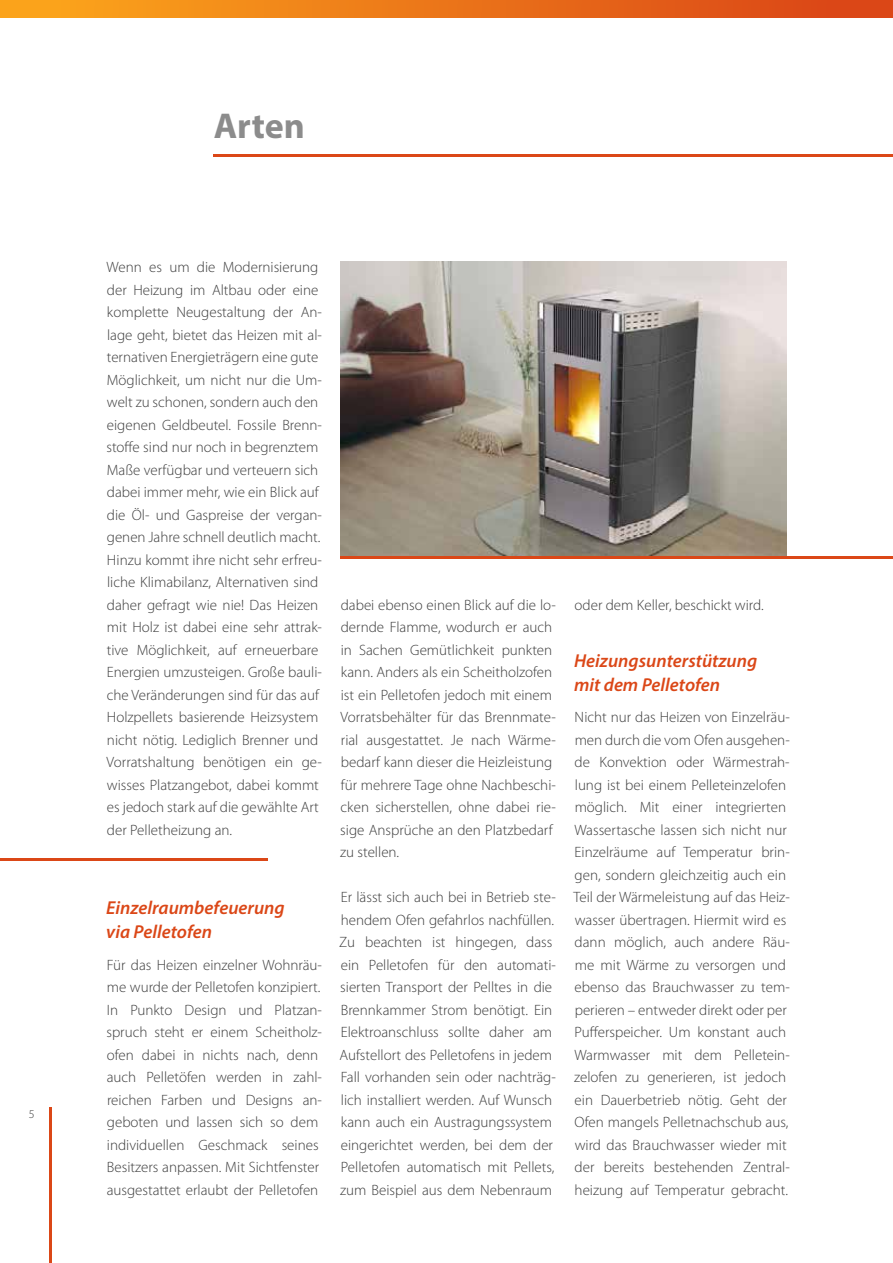
<style>
.page{position:relative;width:893px;height:1263px;background:#fff}
.page>*{position:absolute;margin:0;border:0;box-sizing:border-box;transform-origin:0 0}
.t1{font:700 36px "Myriad Pro";letter-spacing:-.005em;color:#8c8c8c}
.t2{font:italic 600 18.75px/24px "Myriad Pro";color:#db4717}
.t3{font:300 15px/22.5px "Myriad Pro";color:#3c3c3c}
.t4{font:300 12px "Myriad Pro";color:#3c3c3c}
</style>
<div class="page">
<hr style="left:49px;top:1108px;width:2px;height:155px;background:#db4717">
<hr style="left:0;top:858px;width:267px;height:3px;background:#db4717">
<div style="left:0;top:0;width:893px;height:17px;background:linear-gradient(to right,#fda81b,#d94117)"></div>
<hr style="left:214px;top:154px;width:679px;height:3px;background:#db4717">
<img style="left:340px;top:261px;width:447px;height:295px">
<hr style="left:340px;top:556px;width:553px;height:3px;background:#db4717">
<p class="t4" style="left:29px;top:1106px;width:7px">5</p>
<h1 class="t1" style="left:214px;top:102px;width:92px">Arten</h1>
<p class="t3" style="left:106px;top:256px;width:217px">Wenn es um die Modernisierung der Heizung im Altbau oder eine komplette Neugestaltung der An&shy;lage geht, bietet das Heizen mit al&shy;ternativen Energieträgern eine gute Möglichkeit, um nicht nur die Um&shy;welt zu schonen, sondern auch den eigenen Geldbeutel. Fossile Brenn&shy;stoffe sind nur noch in begrenztem Maße verfügbar und verteuern sich dabei immer mehr, wie ein Blick auf die Öl- und Gaspreise der vergan&shy;genen Jahre schnell deutlich macht.<br>Hinzu kommt ihre nicht sehr erfreu&shy;liche Klimabilanz, Alternativen sind daher gefragt wie nie! Das Heizen mit Holz ist dabei eine sehr attrak&shy;tive Möglichkeit, auf erneuerbare Energien umzusteigen. Große bauli&shy;che Veränderungen sind für das auf Holzpellets basierende Heizsystem nicht nötig. Lediglich Brenner und Vorratshaltung benötigen ein ge&shy;wisses Platzangebot, dabei kommt es jedoch stark auf die gewählte Art der Pelletheizung an.</p>
<p class="t2" style="left:106px;top:895px;width:180px">Einzelraumbefeuerung via Pelletofen</p>
<p class="t3" style="left:106px;top:953px;width:217px">Für das Heizen einzelner Wohnräu&shy;me wurde der Pelletofen konzipiert.<br>In Punkto Design und Platzan&shy;spruch steht er einem Scheitholz&shy;ofen dabei in nichts nach, denn auch Pelletöfen werden in zahl&shy;reichen Farben und Designs an&shy;geboten und lassen sich so dem individuellen Geschmack seines Besitzers anpassen. Mit Sichtfenster ausgestattet erlaubt der Pelletofen</p>
<p class="t3" style="left:340px;top:593px;width:217px">dabei ebenso einen Blick auf die lo&shy;dernde Flamme, wodurch er auch in Sachen Gemütlichkeit punkten kann. Anders als ein Scheitholzofen ist ein Pelletofen jedoch mit einem<br>Vorratsbehälter für das Brennmate&shy;rial ausgestattet. Je nach Wärme&shy;bedarf kann dieser die Heizleistung für mehrere Tage ohne Nachbeschi&shy;cken sicherstellen, ohne dabei rie&shy;sige Ansprüche an den Platzbedarf zu stellen.</p>
<p class="t3" style="left:339px;top:886px;width:218px">Er lässt sich auch bei in Betrieb ste&shy;hendem Ofen gefahrlos nachfüllen.<br>Zu beachten ist hingegen, dass ein Pelletofen für den automati&shy;sierten Transport der Pelltes in die Brennkammer Strom benötigt. Ein Elektroanschluss sollte daher am Aufstellort des Pelletofens in jedem Fall vorhanden sein oder nachträg&shy;lich installiert werden. Auf Wunsch kann auch ein Austragungssystem eingerichtet werden, bei dem der Pelletofen automatisch mit Pellets, zum Beispiel aus dem Nebenraum</p>
<p class="t3" style="left:575px;top:593px;width:191px">oder dem Keller, beschickt wird.</p>
<p class="t2" style="left:574px;top:648px;width:185px">Heizungsunterstützung mit dem Pelletofen</p>
<p class="t3" style="left:573px;top:706px;width:218px">Nicht nur das Heizen von Einzelräu&shy;men durch die vom Ofen ausgehen&shy;de Konvektion oder Wärmestrah&shy;lung ist bei einem Pelleteinzelofen möglich. Mit einer integrierten Wassertasche lassen sich nicht nur Einzelräume auf Temperatur brin&shy;gen, sondern gleichzeitig auch ein Teil der Wärmeleistung auf das Heiz&shy;wasser übertragen. Hiermit wird es dann möglich, auch andere Räu&shy;me mit Wärme zu versorgen und ebenso das Brauchwasser zu tem&shy;perieren – entweder direkt oder per Pufferspeicher. Um konstant auch Warmwasser mit dem Pelletein&shy;zelofen zu generieren, ist jedoch ein Dauerbetrieb nötig. Geht der Ofen mangels Pelletnachschub aus, wird das Brauchwasser wieder mit der bereits bestehenden Zentral&shy;heizung auf Temperatur gebracht.</p>
</div>
